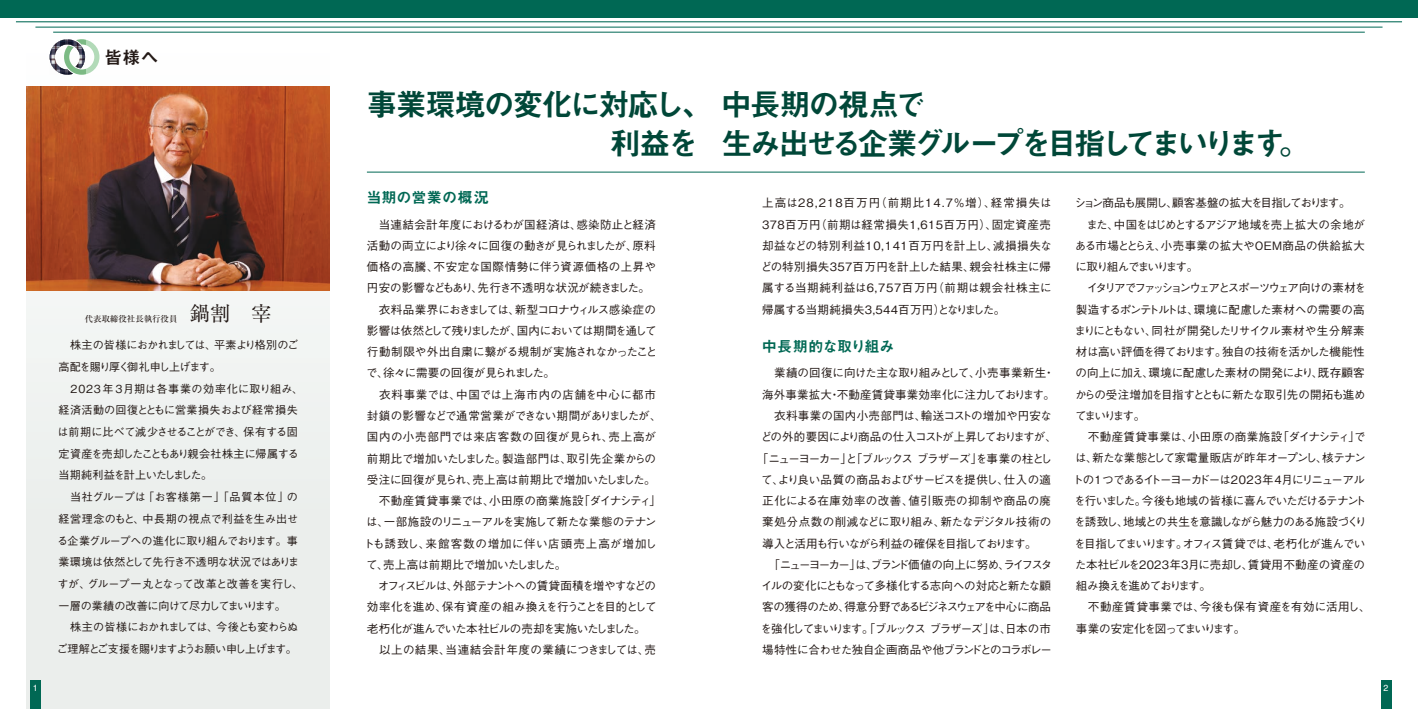
<style>
.page{position:relative;width:1418px;height:709px;background:#fff}
.page>*{position:absolute;margin:0;border:0;box-sizing:border-box;transform-origin:0 0}
.t1{font:31px/39px "Midashi Go Pro MB31";letter-spacing:-.085em;color:#004738}
.t2{font:20.38px "Ryumin Pro";color:#231916}
.t3{font:17.75px "Midashi Go Pro MB31";color:#231916}
.t4{font:15px "Midashi Go Pro MB31";letter-spacing:-.025em;color:#006854}
.t5{font:15px "Midashi Go Pro MB31";letter-spacing:.005em;color:#006854}
.t6{font:500 11.5px/21.2px "Gothic BBB Pro";letter-spacing:-.035em;color:#231916;text-align:justify}
.t7{font:500 11.5px "Gothic BBB Pro";letter-spacing:.03em;color:#231916}
.t8{font:500 11.5px "Gothic BBB Pro";letter-spacing:-.09em;color:#231916}
.t9{font:500 11.5px "Gothic BBB Pro";letter-spacing:-.085em;color:#231916}
.t10{font:500 11.5px "Gothic BBB Pro";letter-spacing:-.06em;color:#231916}
.t11{font:500 11.5px "Gothic BBB Pro";letter-spacing:-.11em;color:#231916}
.t12{font:500 11.5px "Gothic BBB Pro";letter-spacing:-.01em;color:#231916}
.t13{font:500 11.5px "Gothic BBB Pro";letter-spacing:-.075em;color:#231916}
.t14{font:500 11.5px "Gothic BBB Pro";letter-spacing:.015em;color:#231916}
.t15{font:500 11.5px "Gothic BBB Pro";letter-spacing:.045em;color:#231916}
.t16{font:500 11.5px "Gothic BBB Pro";letter-spacing:-.105em;color:#231916}
.t17{font:500 11.5px "Gothic BBB Pro";letter-spacing:-.14em;color:#231916}
.t18{font:500 11.5px "Gothic BBB Pro";letter-spacing:-.125em;color:#231916}
.t19{font:500 11.5px "Gothic BBB Pro";letter-spacing:-.155em;color:#231916}
.t20{font:500 11.5px "Gothic BBB Pro";letter-spacing:-.095em;color:#231916}
.t21{font:500 11.5px "Gothic BBB Pro";letter-spacing:-.065em;color:#231916}
.t22{font:500 11.5px "Gothic BBB Pro";letter-spacing:-.055em;color:#231916}
.t23{font:500 11.5px "Gothic BBB Pro";letter-spacing:.02em;color:#231916}
.t24{font:500 11.5px "Gothic BBB Pro";letter-spacing:-.07em;color:#231916}
.t25{font:500 11.5px "Gothic BBB Pro";letter-spacing:.01em;color:#231916}
.t26{font:500 11.5px "Gothic BBB Pro";letter-spacing:.05em;color:#231916}
.t27{font:500 11.5px "Gothic BBB Pro";letter-spacing:.035em;color:#231916}
.t28{font:500 11.5px "Gothic BBB Pro";letter-spacing:.07em;color:#231916}
.t29{font:500 11.12px/21.8px "Gothic BBB Pro";letter-spacing:-.03em;color:#231916}
.t30{font:500 11.12px/21.8px "Gothic BBB Pro";letter-spacing:.005em;color:#231916}
.t31{font:500 11.12px/21.8px "Gothic BBB Pro";letter-spacing:-.08em;color:#231916;text-align:right}
.t32{font:500 11.12px/21.8px "Gothic BBB Pro";letter-spacing:-.085em;color:#231916}
.t33{font:8.88px "Helvetica";color:#fff}
.t34{font:500 8.38px "Ryumin Pro";color:#231916}
</style>
<div class="page">
<svg style="left:27px;top:22px;width:303px;height:687px"></svg>
<img style="left:27px;top:87px;width:303px;height:204px">
<div style="left:30px;top:680px;width:11px;height:29px;background:#006854"></div>
<div style="left:1380px;top:680px;width:11px;height:29px;background:#006854"></div>
<hr style="left:16px;top:21px;width:1385px;height:1px;background:#006854">
<hr style="left:35px;top:27px;width:1347px;height:1px;background:#006854">
<hr style="left:53px;top:32px;width:1311px;height:1px;background:#006854">
<div style="left:0;top:0;width:1417px;height:18px;background:#006854"></div>
<svg style="left:50px;top:39px;width:49px;height:36px"></svg>
<hr style="left:367px;top:172px;width:997px;height:1px;background:#006854">
<h3 class="t3" style="left:105px;top:43px;width:55px">皆様へ</h3>
<p class="t34" style="left:85px;top:312px;width:94px">代表取締役社長執行役員</p>
<h2 class="t2" style="left:190px;top:297px;width:83px">鍋割　宰</h2>
<p class="t32" style="left:58px;top:333px;width:241px;text-indent:12px">株主の皆様におかれましては、平素より格別のご高配を賜り厚く御礼申し上げます。</p>
<p class="t30" style="left:57px;top:376px;width:247px;text-indent:13px">2023年3月期は各事業の効率化に取り組み、経済活動の回復とともに営業損失および経常損失は前期に比べて減少させることができ、保有する固定資産を売却したこともあり親会社株主に帰属する当期純利益を計上いたしました。</p>
<p class="t29" style="left:57px;top:484px;width:248px;text-indent:13px">当社グループは「お客様第一」「品質本位」の経営理念のもと、中長期の視点で利益を生み出せる企業グループへの進化に取り組んでおります。事業環境は依然として先行き不透明な状況ではありますが、グループ一丸となって改革と改善を実行し、一層の業績の改善に向けて尽力してまいります。</p>
<p class="t31" style="left:57px;top:615px;width:243px">株主の皆様におかれましては、今後とも変わらぬご理解とご支援を賜りますようお願い申し上げます。</p>
<h1 class="t1" style="left:366px;top:81px;width:944px">事業環境の変化に対応し、 中長期の視点で<br>　　　　　　　　利益を 生み出せる企業グループを目指してまいります。</h1>
<h3 class="t5" style="left:366px;top:185px;width:124px">当期の営業の概況</h3>
<p class="t7" style="left:367px;top:215px;width:290px">　当連結会計年度におけるわが国経済は、感染防止と経済</p>
<p class="t6" style="left:367px;top:233px;width:290px">活動の両立により徐々に回復の動きが見られましたが、原料</p>
<p class="t15" style="left:367px;top:257px;width:291px">価格の高騰、不安定な国際情勢に伴う資源価格の上昇や</p>
<p class="t10" style="left:367px;top:279px;width:284px">円安の影響などもあり、先行き不透明な状況が続きました。</p>
<p class="t21" style="left:367px;top:300px;width:291px">　衣料品業界におきましては、新型コロナウィルス感染症の</p>
<p class="t8" style="left:367px;top:321px;width:291px">影響は依然として残りましたが、国内においては期間を通して</p>
<p class="t6" style="left:367px;top:340px;width:292px">行動制限や外出自粛に繋がる規制が実施されなかったこと</p>
<p class="t6" style="left:366px;top:361px;width:190px">で、徐々に需要の回復が見られました。</p>
<p class="t27" style="left:367px;top:385px;width:290px">　衣料事業では、中国では上海市内の店舗を中心に都市</p>
<p class="t6" style="left:367px;top:403px;width:296px">封鎖の影響などで通常営業ができない期間がありましたが、</p>
<p class="t15" style="left:367px;top:428px;width:290px">国内の小売部門では来店客数の回復が見られ、売上高が</p>
<p class="t6" style="left:367px;top:446px;width:291px">前期比で増加いたしました。製造部門は、取引先企業からの</p>
<p class="t6" style="left:367px;top:467px;width:290px">受注に回復が見られ、売上高は前期比で増加いたしました。</p>
<p class="t7" style="left:367px;top:491px;width:296px">　不動産賃貸事業では、小田原の商業施設「ダイナシティ」</p>
<p class="t6" style="left:366px;top:510px;width:292px">は、一部施設のリニューアルを実施して新たな業態のテナン</p>
<p class="t28" style="left:363px;top:534px;width:295px">トも誘致し、来館客数の増加に伴い店頭売上高が増加し</p>
<p class="t6" style="left:366px;top:552px;width:202px">て、売上高は前期比で増加いたしました。</p>
<p class="t8" style="left:367px;top:576px;width:291px">　オフィスビルは、外部テナントへの賃貸面積を増やすなどの</p>
<p class="t6" style="left:367px;top:595px;width:291px">効率化を進め、保有資産の組み換えを行うことを目的として</p>
<p class="t24" style="left:367px;top:619px;width:280px">老朽化が進んでいた本社ビルの売却を実施いたしました。</p>
<p class="t7" style="left:367px;top:640px;width:290px">　以上の結果、当連結会計年度の業績につきましては、売</p>
<p class="t6" style="left:760px;top:191px;width:293px">上高は28,218百万円（前期比14.7％増）、経常損失は378百万円（前期は経常損失1,615百万円）、固定資産売却益などの特別利益10,141百万円を計上し、減損損失などの特別損失357百万円を計上した結果、親会社株主に帰属する当期純利益は6,757百万円（前期は親会社株主に帰属する当期純損失3,544百万円）となりました。</p>
<h3 class="t4" style="left:761px;top:334px;width:134px">中長期的な取り組み</h3>
<p class="t12" style="left:762px;top:364px;width:294px">　業績の回復に向けた主な取り組みとして、小売事業新生・</p>
<p class="t14" style="left:762px;top:385px;width:294px">海外事業拡大・不動産賃貸事業効率化に注力しております。</p>
<p class="t14" style="left:762px;top:406px;width:291px">　衣料事業の国内小売部門は、輸送コストの増加や円安な</p>
<p class="t20" style="left:760px;top:427px;width:298px">どの外的要因により商品の仕入コストが上昇しておりますが、</p>
<p class="t11" style="left:756px;top:449px;width:297px">「ニューヨーカー」と「ブルックス ブラザーズ」を事業の柱とし</p>
<p class="t12" style="left:761px;top:470px;width:291px">て、より良い品質の商品およびサービスを提供し、仕入の適</p>
<p class="t7" style="left:762px;top:491px;width:290px">正化による在庫効率の改善、値引販売の抑制や商品の廃</p>
<p class="t25" style="left:762px;top:513px;width:291px">棄処分点数の削減などに取り組み、新たなデジタル技術の</p>
<p class="t11" style="left:762px;top:534px;width:276px">導入と活用も行いながら利益の確保を目指しております。</p>
<p class="t17" style="left:762px;top:555px;width:292px">　「ニューヨーカー」は、ブランド価値の向上に努め、ライフスタ</p>
<p class="t22" style="left:761px;top:576px;width:291px">イルの変化にともなって多様化する志向への対応と新たな顧</p>
<p class="t16" style="left:762px;top:598px;width:290px">客の獲得のため、得意分野であるビジネスウェアを中心に商品</p>
<p class="t18" style="left:760px;top:619px;width:292px">を強化してまいります。「ブルックス ブラザーズ」は、日本の市</p>
<p class="t10" style="left:762px;top:640px;width:291px">場特性に合わせた独自企画商品や他ブランドとのコラボレー</p>
<p class="t11" style="left:1074px;top:194px;width:278px">ション商品も展開し、顧客基盤の拡大を目指しております。</p>
<p class="t13" style="left:1075px;top:215px;width:290px">　また、中国をはじめとするアジア地域を売上拡大の余地が</p>
<p class="t23" style="left:1074px;top:236px;width:291px">ある市場ととらえ、小売事業の拡大やOEM商品の供給拡大</p>
<p class="t17" style="left:1075px;top:257px;width:124px">に取り組んでまいります。</p>
<p class="t19" style="left:1075px;top:279px;width:292px">　イタリアでファッションウェアとスポーツウェア向けの素材を</p>
<p class="t6" style="left:1075px;top:297px;width:290px">製造するポンテトルトは、環境に配慮した素材への需要の高</p>
<p class="t13" style="left:1074px;top:321px;width:292px">まりにともない、同社が開発したリサイクル素材や生分解素</p>
<p class="t6" style="left:1075px;top:340px;width:290px">材は高い評価を得ております。独自の技術を活かした機能性</p>
<p class="t12" style="left:1075px;top:364px;width:291px">の向上に加え、環境に配慮した素材の開発により、既存顧客</p>
<p class="t6" style="left:1075px;top:382px;width:292px">からの受注増加を目指すとともに新たな取引先の開拓も進め</p>
<p class="t6" style="left:1075px;top:403px;width:72px">てまいります。</p>
<p class="t7" style="left:1075px;top:427px;width:291px">　不動産賃貸事業は、小田原の商業施設「ダイナシティ」で</p>
<p class="t10" style="left:1075px;top:449px;width:292px">は、新たな業態として家電量販店が昨年オープンし、核テナン</p>
<p class="t9" style="left:1072px;top:470px;width:294px">トの1つであるイトーヨーカドーは2023年4月にリニューアル</p>
<p class="t8" style="left:1074px;top:491px;width:293px">を行いました。今後も地域の皆様に喜んでいただけるテナント</p>
<p class="t9" style="left:1074px;top:512px;width:294px">を誘致し、地域との共生を意識しながら魅力のある施設づくり</p>
<p class="t9" style="left:1074px;top:534px;width:292px">を目指してまいります。オフィス賃貸では、老朽化が進んでい</p>
<p class="t7" style="left:1074px;top:555px;width:291px">た本社ビルを2023年3月に売却し、賃貸用不動産の資産の</p>
<p class="t8" style="left:1075px;top:576px;width:137px">組み換えを進めております。</p>
<p class="t26" style="left:1075px;top:598px;width:296px">　不動産賃貸事業では、今後も保有資産を有効に活用し、</p>
<p class="t16" style="left:1075px;top:619px;width:171px">事業の安定化を図ってまいります。</p>
<p class="t33" style="left:33px;top:682px;width:6px">1</p>
<p class="t33" style="left:1383px;top:682px;width:6px">2</p>
</div>
